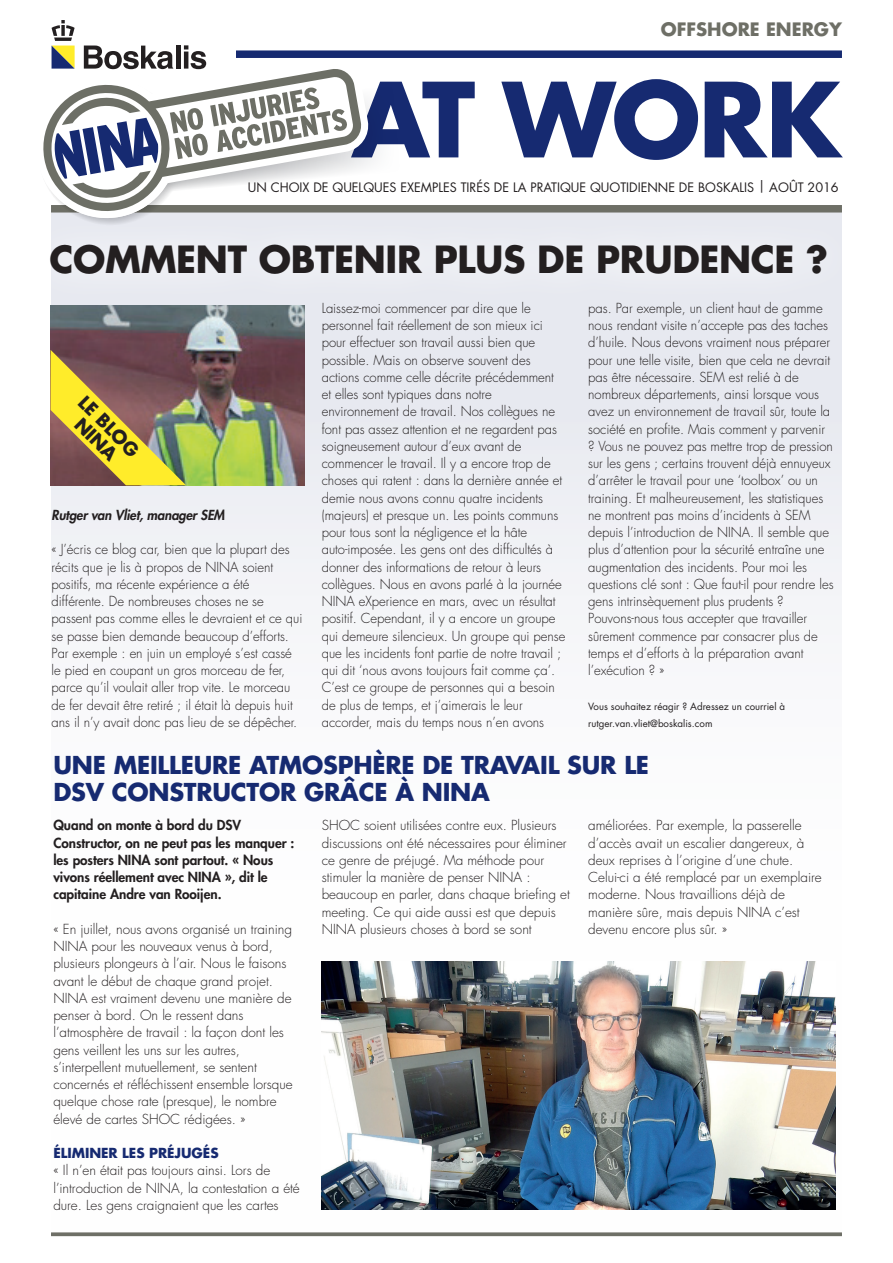
<style>
.page{position:relative;width:893px;height:1263px;background:#fff}
.page>*{position:absolute;margin:0;border:0;box-sizing:border-box;transform-origin:0 0}
.t1{font:700 100.5px "Futura Std";letter-spacing:-.03em;color:#162a71}
.t2{font:700 36.45px "Futura Std";letter-spacing:-.01em;color:#231f20}
.t3{font:700 24px/27px "Futura Std";letter-spacing:-.01em;color:#162a71}
.t4{font:700 18px "Futura Std";color:#6e6f66}
.t5{font:700 18px/18px "Futura Std";color:#231f20;text-align:center}
.t6{font:300 13.5px/17.2px "Futura Std";letter-spacing:-.005em;color:#231f20}
.t7{font:800 13.5px/17.2px "Futura Std";letter-spacing:-.005em;color:#231f20}
.t8{font:italic 800 13.5px "Futura Std";letter-spacing:-.01em;color:#231f20}
.t9{font:700 13.5px "Futura Std";letter-spacing:-.005em;color:#162a71}
.t10{font:12.6px "Futura Std";color:#231f20}
.t11{font:9.75px/17.2px "Futura Std";color:#231f20}
</style>
<div class="page">
<div style="left:0;top:140px;width:851px;height:1092px;background:linear-gradient(to bottom,#f2f3f6,#fff)"></div>
<img style="left:51px;top:306px;width:254px;height:179px">
<img style="left:322px;top:961px;width:513px;height:249px">
<div style="left:21px;top:214px;width:835px;height:90px;background:#fff;opacity:.9"></div>
<div style="left:236px;top:50px;width:606px;height:8px;background:#162a71"></div>
<div style="left:51px;top:205px;width:791px;height:7px;background:#6e6f66"></div>
<svg style="left:51px;top:62px;width:317px;height:152px"></svg>
<svg style="left:51px;top:67px;width:312px;height:146px"></svg>
<svg style="left:35px;top:77px;width:313px;height:151px"></svg>
<svg style="left:84px;top:46px;width:89px;height:23px"></svg>
<hr style="left:176px;top:46px;width:4px;height:23px;background:#231f20">
<svg style="left:184px;top:45px;width:22px;height:24px"></svg>
<svg style="left:52px;top:20px;width:23px;height:49px"></svg>
<svg style="left:51px;top:1232px;width:791px;height:4px;background:#7c7d75"></svg>
<svg style="left:51px;top:350px;width:135px;height:135px;background:#a68d49"></svg>
<h3 class="t4" style="left:661px;top:17px;width:183px">OFFSHORE ENERGY</h3>
<h1 class="t1" style="left:351px;top:53px;width:492px">AT WORK</h1>
<p class="t10" style="left:248px;top:179px;width:592px">UN CHOIX DE QUELQUES EXEMPLES TIRÉS DE LA PRATIQUE QUOTIDIENNE DE BOSKALIS | AOÛT 2016</p>
<h2 class="t2" style="left:50px;top:235px;width:780px">COMMENT OBTENIR PLUS DE PRUDENCE ?</h2>
<p class="t6" style="left:588px;top:300px;width:247px">pas. Par exemple, un client haut de gamme nous rendant visite n’accepte pas des taches d’huile. Nous devons vraiment nous préparer pour une telle visite, bien que cela ne devrait pas être nécessaire. SEM est relié à de nombreux départements, ainsi lorsque vous avez un environnement de travail sûr, toute la société en profite. Mais comment y parvenir ? Vous ne pouvez pas mettre trop de pression sur les gens ; certains trouvent déjà ennuyeux d’arrêter le travail pour une ‘toolbox’ ou un training. Et malheureusement, les statistiques ne montrent pas moins d’incidents à SEM depuis l’introduction de NINA. Il semble que plus d’attention pour la sécurité entraîne une augmentation des incidents. Pour moi les questions clé sont : Que faut-il pour rendre les gens intrinsèquement plus prudents ?<br>Pouvons-nous tous accepter que travailler sûrement commence par consacrer plus de temps et d’efforts à la préparation avant l’exécution ? »</p>
<p class="t11" style="left:588px;top:697px;width:198px">Vous souhaitez réagir ? Adressez un courriel à rutger.van.vliet@boskalis.com</p>
<p class="t6" style="left:322px;top:300px;width:245px">Laissez-moi commencer par dire que le personnel fait réellement de son mieux ici pour effectuer son travail aussi bien que possible. Mais on observe souvent des actions comme celle décrite précédemment et elles sont typiques dans notre environnement de travail. Nos collègues ne font pas assez attention et ne regardent pas soigneusement autour d’eux avant de commencer le travail. Il y a encore trop de choses qui ratent : dans la dernière année et demie nous avons connu quatre incidents (majeurs) et presque un. Les points communs pour tous sont la négligence et la hâte auto-imposée. Les gens ont des difficultés à donner des informations de retour à leurs collègues. Nous en avons parlé à la journée NINA eXperience en mars, avec un résultat positif. Cependant, il y a encore un groupe qui demeure silencieux. Un groupe qui pense que les incidents font partie de notre travail ; qui dit ‘nous avons toujours fait comme ça’.<br>C’est ce groupe de personnes qui a besoin de plus de temps, et j’aimerais le leur accorder, mais du temps nous n’en avons</p>
<h3 class="t5" style="left:88px;top:392px;width:79px;rotate:45deg">LE BLOG<br>NINA</h3>
<p class="t8" style="left:52px;top:506px;width:175px">Rutger van Vliet, manager SEM</p>
<p class="t6" style="left:52px;top:541px;width:252px">« J’écris ce blog car, bien que la plupart des récits que je lis à propos de NINA soient positifs, ma récente expérience a été différente. De nombreuses choses ne se passent pas comme elles le devraient et ce qui se passe bien demande beaucoup d’efforts.<br>Par exemple : en juin un employé s’est cassé le pied en coupant un gros morceau de fer, parce qu’il voulait aller trop vite. Le morceau de fer devait être retiré ; il était là depuis huit ans il n’y avait donc pas lieu de se dépêcher.</p>
<h3 class="t3" style="left:53px;top:751px;width:597px">UNE MEILLEURE ATMOSPHÈRE DE TRAVAIL SUR LE<br>DSV CONSTRUCTOR GRÂCE À NINA</h3>
<p class="t7" style="left:53px;top:817px;width:243px">Quand on monte à bord du DSV Constructor, on ne peut pas les manquer : les posters NINA sont partout. « Nous vivons réellement avec NINA », dit le capitaine Andre van Rooijen.</p>
<p class="t6" style="left:53px;top:921px;width:241px">« En juillet, nous avons organisé un training NINA pour les nouveaux venus à bord, plusieurs plongeurs à l’air. Nous le faisons avant le début de chaque grand projet.<br>NINA est vraiment devenu une manière de penser à bord. On le ressent dans l’atmosphère de travail : la façon dont les gens veillent les uns sur les autres, s’interpellent mutuellement, se sentent concernés et réfléchissent ensemble lorsque quelque chose rate (presque), le nombre élevé de cartes SHOC rédigées. »</p>
<p class="t9" style="left:53px;top:1144px;width:167px">ÉLIMINER LES PRÉJUGÉS</p>
<p class="t6" style="left:53px;top:1162px;width:248px">« Il n’en était pas toujours ainsi. Lors de l’introduction de NINA, la contestation a été dure. Les gens craignaient que les cartes</p>
<p class="t6" style="left:322px;top:817px;width:250px">SHOC soient utilisées contre eux. Plusieurs discussions ont été nécessaires pour éliminer ce genre de préjugé. Ma méthode pour stimuler la manière de penser NINA : beaucoup en parler, dans chaque briefing et meeting. Ce qui aide aussi est que depuis NINA plusieurs choses à bord se sont</p>
<p class="t6" style="left:588px;top:817px;width:235px">améliorées. Par exemple, la passerelle d’accès avait un escalier dangereux, à deux reprises à l’origine d’une chute.<br>Celui-ci a été remplacé par un exemplaire moderne. Nous travaillions déjà de manière sûre, mais depuis NINA c’est devenu encore plus sûr. »</p>
</div>
